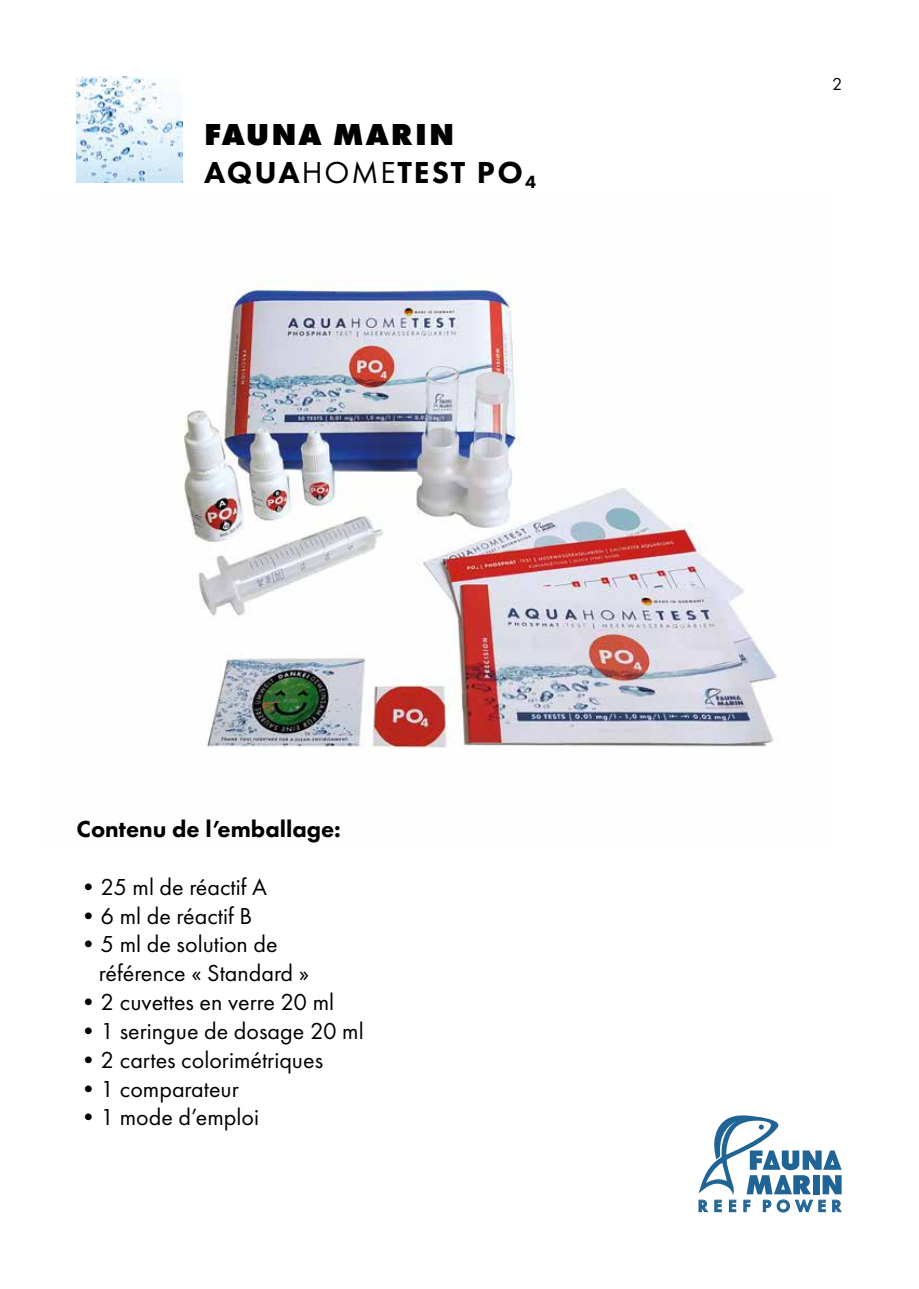
<style>
.page{position:relative;width:919px;height:1289px;background:#fff}
.page>*{position:absolute;margin:0;border:0;box-sizing:border-box;transform-origin:0 0}
.t1{font:800 31.5px/37.8px "Futura PT";letter-spacing:.06em;color:#000}
.t2{font:24px/28.8px "Futura PT";color:#000}
.t3{font:800 24px "Futura PT";color:#000}
.t4{font:18px "Futura PT";color:#000}
.t5{font:600 17.25px "Futura PT";letter-spacing:.31em;color:#206496}
.s1{font-style:inherit}
.s2{font-weight:400}
</style>
<div class="page">
<img style="left:77px;top:77px;width:106px;height:106px">
<svg style="left:698px;top:1115px;width:143px;height:79px"></svg>
<img style="left:183px;top:286px;width:594px;height:462px">
<h1 class="t1" style="left:204px;top:115px;width:333px">FAUNA MARIN<br><span class="s1">AQUA</span><span class="s2">HOME</span><span class="s1">TEST PO</span><sub>4</sub></h1>
<p class="t4" style="left:832px;top:74px;width:12px">2</p>
<p class="t3" style="left:77px;top:814px;width:266px">Contenu de l’emballage:</p>
<p class="t2" style="left:77px;top:872px;width:192px">•25 ml de réactif A</p>
<p class="t2" style="left:77px;top:901px;width:177px">•6 ml de réactif B</p>
<p class="t2" style="left:99px;top:930px;width:212px;text-indent:-22px">•5 ml de solution de référence « Standard »</p>
<p class="t2" style="left:77px;top:987px;width:259px">•2 cuvettes en verre 20 ml</p>
<p class="t2" style="left:77px;top:1016px;width:289px">•1 seringue de dosage 20 ml</p>
<p class="t2" style="left:77px;top:1045px;width:248px">•2 cartes colorimétriques</p>
<p class="t2" style="left:77px;top:1074px;width:164px">•1 comparateur</p>
<p class="t2" style="left:77px;top:1102px;width:184px">•1 mode d’emploi</p>
<p class="t5" style="left:697px;top:1195px;width:145px">REEF POWER</p>
</div>
